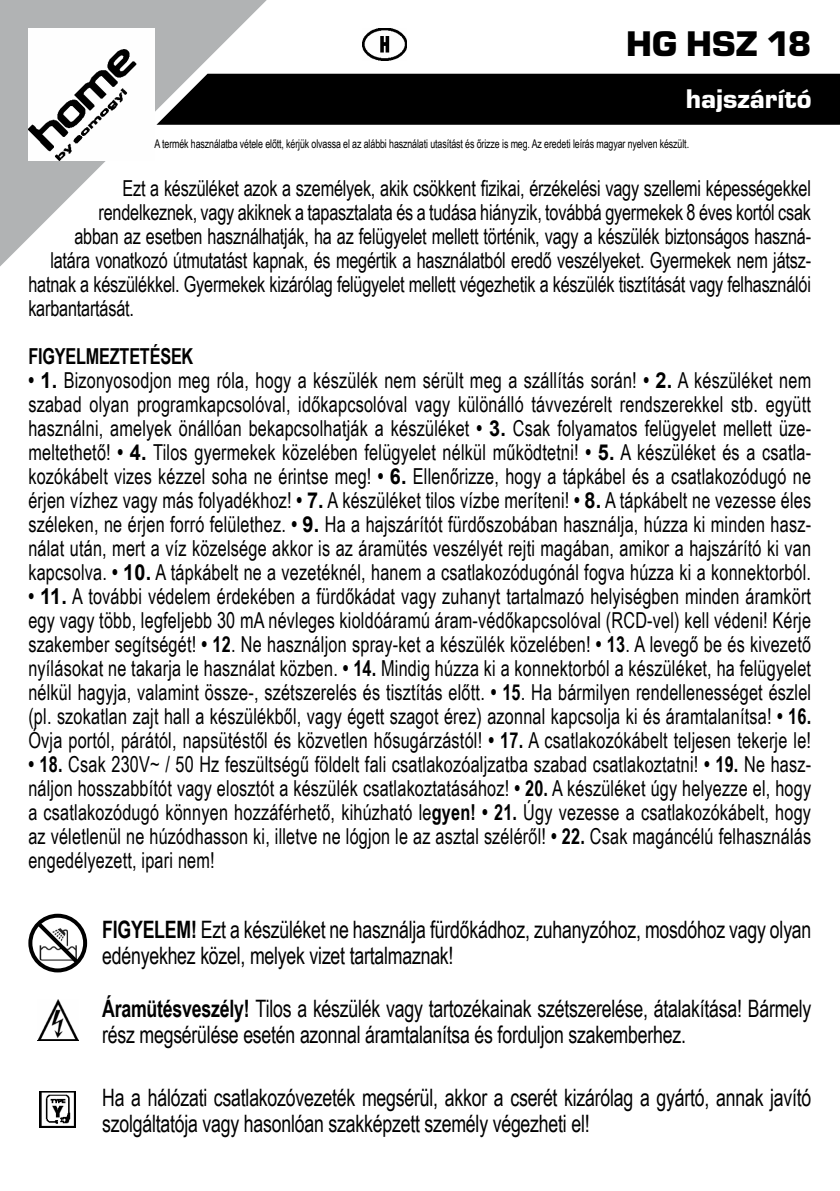
<style>
.page{position:relative;width:840px;height:1191px;background:#fff}
.page>*{position:absolute;margin:0;border:0;box-sizing:border-box;transform-origin:0 0}
.t1{font:37px "Eurostile TEE Blac";color:#000}
.t2{font:28px "Eurostile TEE Blac";color:#fff}
.t3{font:24px/26px "Arial Narrow";letter-spacing:-.01em;color:#000;scale:.9 1}
.t4{font:22px/24px "Arial Narrow";letter-spacing:-.01em;color:#000;text-align:justify;scale:.9 1}
.t5{font:700 22px "Arial Narrow";letter-spacing:-.01em;color:#000;scale:.9 1}
.t6{font:12px "Arial Narrow";letter-spacing:-.01em;color:#000;scale:.9 1}
.s1{font-weight:700}
.s2{font-family:"Arial";font-weight:700}
</style>
<div class="page">
<div style="left:283px;top:74px;width:556px;height:51px;background:#000"></div>
<svg style="left:0;top:0;width:283px;height:267px"></svg>
<img style="left:28px;top:28px;width:126px;height:132px">
<img style="left:362px;top:28px;width:44px;height:32px">
<img style="left:37px;top:999px;width:41px;height:42px">
<img style="left:40px;top:1091px;width:36px;height:36px">
<div style="left:28px;top:913px;width:59px;height:59px;border:4px solid #000;border-radius:50%"></div>
<svg style="left:33px;top:918px;width:51px;height:51px"></svg>
<h1 class="t1" style="left:626px;top:24px;width:187px">HG HSZ 18</h1>
<p class="t2" style="left:685px;top:83px;width:127px">hajszárító</p>
<p class="t6" style="left:154px;top:135px;width:595px">A termék használatba vétele előtt, kérjük olvassa el az alábbi használati utasítást és őrizze is meg. Az eredeti leírás magyar nyelven készült.</p>
<p class="t4" style="left:122px;top:175px;width:766px">Ezt a készüléket azok a személyek, akik csökkent fizikai, érzékelési vagy szellemi képességekkel</p>
<p class="t4" style="left:98px;top:199px;width:792px">rendelkeznek, vagy akiknek a tapasztalata és a tudása hiányzik, továbbá gyermekek 8 éves kortól csak</p>
<p class="t4" style="left:74px;top:223px;width:819px">abban az esetben használhatják, ha az felügyelet mellett történik, vagy a készülék biztonságos haszná-</p>
<p class="t4" style="left:50px;top:247px;width:846px">latára vonatkozó útmutatást kapnak, és megértik a használatból eredő veszélyeket. Gyermekek nem játsz-</p>
<p class="t4" style="left:28px;top:271px;width:870px">hatnak a készülékkel. Gyermekek kizárólag felügyelet mellett végezhetik a készülék tisztítását vagy felhasználói</p>
<p class="t4" style="left:28px;top:295px;width:119px">karbantartását.</p>
<p class="t5" style="left:28px;top:339px;width:185px">FIGYELMEZTETÉSEK</p>
<p class="t4" style="left:28px;top:367px;width:870px"><span class="s1">•</span> <span class="s2">1.</span> Bizonyosodjon meg róla, hogy a készülék nem sérült meg a szállítás során! <span class="s1">•</span> <span class="s2">2.</span> A készüléket nem szabad olyan programkapcsolóval, időkapcsolóval vagy különálló távvezérelt rendszerekkel stb. együtt használni, amelyek önállóan bekapcsolhatják a készüléket <span class="s1">•</span> <span class="s2">3.</span> Csak folyamatos felügyelet mellett üze&shy;meltethető! <span class="s1">•</span> <span class="s2">4.</span> Tilos gyermekek közelében felügyelet nélkül működtetni! <span class="s1">•</span> <span class="s2">5.</span> A készüléket és a csatla&shy;kozókábelt vizes kézzel soha ne érintse meg! <span class="s1">•</span> <span class="s2">6.</span> Ellenőrizze, hogy a tápkábel és a csatlakozódugó ne érjen vízhez vagy más folyadékhoz! <span class="s1">•</span> <span class="s2">7.</span> A készüléket tilos vízbe meríteni! <span class="s1">•</span> <span class="s2">8.</span> A tápkábelt ne vezesse éles széleken, ne érjen forró felülethez. <span class="s1">•</span> <span class="s2">9.</span> Ha a hajszárítót fürdőszobában használja, húzza ki minden hasz&shy;nálat után, mert a víz közelsége akkor is az áramütés veszélyét rejti magában, amikor a hajszárító ki van kapcsolva. <span class="s1">•</span> <span class="s2">10.</span> A tápkábelt ne a vezetéknél, hanem a csatlakozódugónál fogva húzza ki a konnektorból.</p>
<p class="t4" style="left:28px;top:583px;width:870px"><span class="s1">•</span> <span class="s2">11.</span> A további védelem érdekében a fürdőkádat vagy zuhanyt tartalmazó helyiségben minden áramkört egy vagy több, legfeljebb 30 mA névleges kioldóáramú áram-védőkapcsolóval (RCD-vel) kell védeni! Kérje szakember segítségét! <span class="s1">• 12</span>. Ne használjon spray-ket a készülék közelében! <span class="s1">• 13</span>. A levegő be és kivezető nyílásokat ne takarja le használat közben. <span class="s1">• 14.</span> Mindig húzza ki a konnektorból a készüléket, ha felügyelet nélkül hagyja, valamint össze-, szétszerelés és tisztítás előtt. <span class="s1">• 15</span>. Ha bármilyen rendellenességet észlel (pl. szokatlan zajt hall a készülékből, vagy égett szagot érez) azonnal kapcsolja ki és áramtalanítsa! <span class="s1">• 16.<br></span>Óvja portól, párától, napsütéstől és közvetlen hősugárzástól! <span class="s1">• 17.</span> A csatlakozókábelt teljesen tekerje le!</p>
<p class="t4" style="left:28px;top:751px;width:870px"><span class="s1">• 18.</span> Csak 230V~ / 50 Hz feszültségű földelt fali csatlakozóaljzatba szabad csatlakoztatni! <span class="s1">• 19.</span> Ne hasz&shy;náljon hosszabbítót vagy elosztót a készülék csatlakoztatásához! <span class="s1">• 20.</span> A készüléket úgy helyezze el, hogy a csatlakozódugó könnyen hozzáférhető, kihúzható le<span class="s1">gyen! • 21.</span> Úgy vezesse a csatlakozókábelt, hogy az véletlenül ne húzódhasson ki, illetve ne lógjon le az asztal széléről! <span class="s1">• 22.</span> Csak magáncélú felhasználás engedélyezett, ipari nem!</p>
<p class="t3" style="left:102px;top:915px;width:789px"><span class="s1">FIGYELEM!</span> Ezt a készüléket ne használja fürdőkádhoz, zuhanyzóhoz, mosdóhoz vagy olyan edényekhez közel, melyek vizet tartalmaznak!</p>
<p class="t3" style="left:102px;top:994px;width:789px"><span class="s1">Áramütésveszély!</span> Tilos a készülék vagy tartozékainak szétszerelése, átalakítása! Bármely rész megsérülése esetén azonnal áramtalanítsa és forduljon szakemberhez.</p>
<p class="t3" style="left:102px;top:1084px;width:789px">Ha a hálózati csatlakozóvezeték megsérül, akkor a cserét kizárólag a gyártó, annak javító szolgáltatója vagy hasonlóan szakképzett személy végezheti el!</p>
</div>
